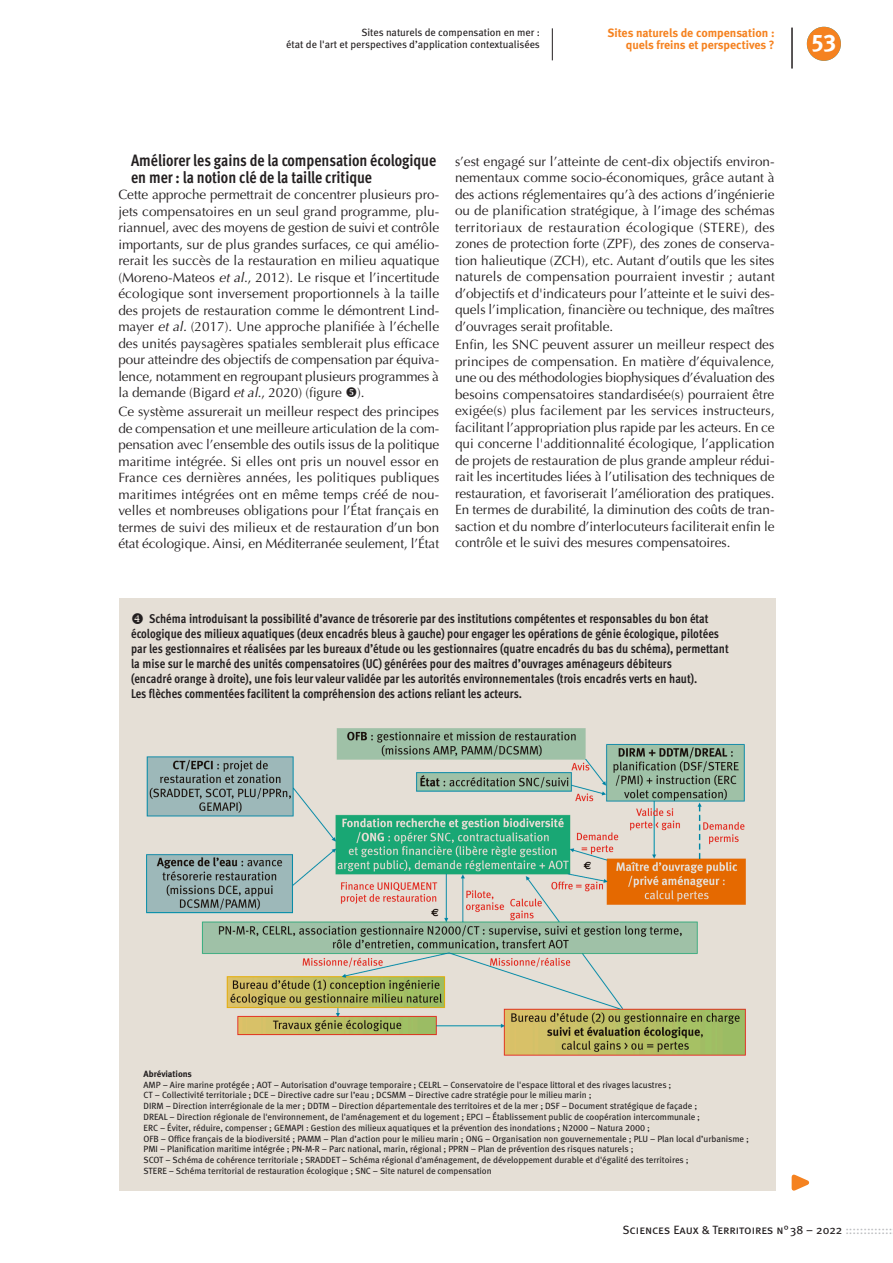
<style>
.page{position:relative;width:893px;height:1263px;background:#fff}
.page>*{position:absolute;margin:0;border:0;box-sizing:border-box;transform-origin:0 0}
.t1{font:24px "Meta Bold Caps Expert";color:#fff}
.t2{font:700 16.5px/17px "Meta Cond OT";color:#231f20}
.t3{font:13.5px/16.5px "Optima";letter-spacing:-.005em;color:#231f20;text-align:justify}
.titre_figure{font:700 12.75px/15px "Meta Cond OT";color:#231f20}
.t4{font:700 12px/12px "Meta";color:#f58220;text-align:right}
.t5{font:12px "Meta Book Caps";color:#231f20}
.roulette_article{font:10.5px/12px "Meta Book LF";color:#231f20;text-align:right}
.titre_figure-2{font:9px/10.8px "Meta Book LF";color:#231f20}
.s1{font-style:italic}
.s2{font-family:"Meta Bold LF"}
.s3{color:#bcbdc0}
</style>
<div class="page">
<div style="left:119px;top:598px;width:656px;height:593px;background:#e5dfd6"></div>
<svg style="left:791px;top:1174px;width:19px;height:17px"></svg>
<hr style="left:552px;top:28px;width:1px;height:32px;background:#231f20">
<img style="left:147px;top:728px;width:598px;height:328px">
<div style="left:807px;top:27px;width:34px;height:34px;background:#f58220;border-radius:50%"></div>
<hr style="left:792px;top:28px;width:1px;height:40px;background:#231f20">
<p class="roulette_article" style="left:286px;top:26px;width:255px">Sites naturels de compensation en mer :<br>état de l'art et perspectives d’application contextualisées</p>
<p class="t4" style="left:607px;top:27px;width:169px">Sites naturels de compensation : quels freins et perspectives ?</p>
<h1 class="t1" style="left:812px;top:28px;width:26px">53</h1>
<h2 class="t2" style="left:131px;top:152px;width:307px">Améliorer les gains de la compensation écologique en mer : la notion clé de la taille critique</h2>
<p class="t3" style="left:118px;top:187px;width:322px">Cette approche permettrait de concentrer plusieurs pro&shy;jets compensatoires en un seul grand programme, plu&shy;riannuel, avec des moyens de gestion de suivi et contrôle importants, sur de plus grandes surfaces, ce qui amélio&shy;rerait les succès de la restauration en milieu aquatique (Moreno-Mateos <span class="s1">et al</span>., 2012). Le risque et l’incertitude écologique sont inversement proportionnels à la taille des projets de restauration comme le démontrent Lind&shy;mayer <span class="s1">et al.</span> (2017). Une approche planifiée à l’échelle des unités paysagères spatiales semblerait plus efficace pour atteindre des objectifs de compensation par équiva&shy;lence, notamment en regroupant plusieurs programmes à la demande (Bigard <span class="s1">et al</span>., 2020) (figure ).</p>
<p class="t3" style="left:118px;top:403px;width:322px">Ce système assurerait un meilleur respect des principes de compensation et une meilleure articulation de la com&shy;pensation avec l’ensemble des outils issus de la politique maritime intégrée. Si elles ont pris un nouvel essor en France ces dernières années, les politiques publiques maritimes intégrées ont en même temps créé de nou&shy;velles et nombreuses obligations pour l’État français en termes de suivi des milieux et de restauration d’un bon état écologique. Ainsi, en Méditerranée seulement, l’État</p>
<p class="t3" style="left:455px;top:153px;width:321px">s’est engagé sur l’atteinte de cent-dix objectifs environ&shy;nementaux comme socio-économiques, grâce autant à des actions réglementaires qu’à des actions d’ingénierie ou de planification stratégique, à l’image des schémas territoriaux de restauration écologique (STERE), des zones de protection forte (ZPF), des zones de conserva&shy;tion halieutique (ZCH), etc. Autant d’outils que les sites naturels de compensation pourraient investir ; autant d’objectifs et d'indicateurs pour l’atteinte et le suivi des&shy;quels l’implication, financière ou technique, des maîtres d’ouvrages serait profitable.</p>
<p class="t3" style="left:455px;top:337px;width:321px">Enfin, les SNC peuvent assurer un meilleur respect des principes de compensation. En matière d’équivalence, une ou des méthodologies biophysiques d’évaluation des besoins compensatoires standardisée(s) pourraient être exigée(s) plus facilement par les services instructeurs, facilitant l’appropriation plus rapide par les acteurs. En ce qui concerne l'additionnalité écologique, l’application de projets de restauration de plus grande ampleur rédui&shy;rait les incertitudes liées à l’utilisation des techniques de restauration, et favoriserait l’amélioration des pratiques.<br>En termes de durabilité, la diminution des coûts de tran&shy;saction et du nombre d’interlocuteurs faciliterait enfin le contrôle et le suivi des mesures compensatoires.</p>
<p class="titre_figure" style="left:131px;top:611px;width:599px;text-indent:18px">Schéma introduisant la possibilité d’avance de trésorerie par des institutions compétentes et responsables du bon état écologique des milieux aquatiques (deux encadrés bleus à gauche) pour engager les opérations de génie écologique, pilotées par les gestionnaires et réalisées par les bureaux d’étude ou les gestionnaires (quatre encadrés du bas du schéma), permettant la mise sur le marché des unités compensatoires (UC) générées pour des maitres d’ouvrages aménageurs débiteurs<br>(encadré orange à droite), une fois leur valeur validée par les autorités environnementales (trois encadrés verts en haut).<br>Les flèches commentées facilitent la compréhension des actions reliant les acteurs.</p>
<p class="titre_figure-2" style="left:144px;top:1068px;width:607px"><span class="s2">Abréviations<br></span>AMP – Aire marine protégée ; AOT – Autorisation d’ouvrage temporaire ; CELRL – Conservatoire de l'espace littoral et des rivages lacustres ;<br>CT – Collectivité territoriale ; DCE – Directive cadre sur l’eau ; DCSMM – Directive cadre stratégie pour le milieu marin ;<br>DIRM – Direction interrégionale de la mer ; DDTM – Direction départementale des territoires et de la mer ; DSF – Document stratégique de façade ;<br>DREAL – Direction régionale de l'environnement, de l'aménagement et du logement ; EPCI – Établissement public de coopération intercommunale ;<br>ERC – Éviter, réduire, compenser ; GEMAPI : Gestion des milieux aquatiques et la prévention des inondations ; N2000 – Natura 2000 ;<br>OFB – Office français de la biodiversité ; PAMM – Plan d’action pour le milieu marin ; ONG – Organisation non gouvernementale ; PLU – Plan local d’urbanisme ; PMI – Planification maritime intégrée ; PN-M-R – Parc national, marin, régional ; PPRN – Plan de prévention des risques naturels ;<br>SCOT – Schéma de cohérence territoriale ; SRADDET – Schéma régional d'aménagement, de développement durable et d'égalité des territoires ;<br>STERE – Schéma territorial de restauration écologique ; SNC – Site naturel de compensation</p>
<p class="t5" style="left:622px;top:1223px;width:271px">Sciences Eaux &amp; Territoires n°38 – 2022 <span class="s3">:::::::::::::</span></p>
</div>
